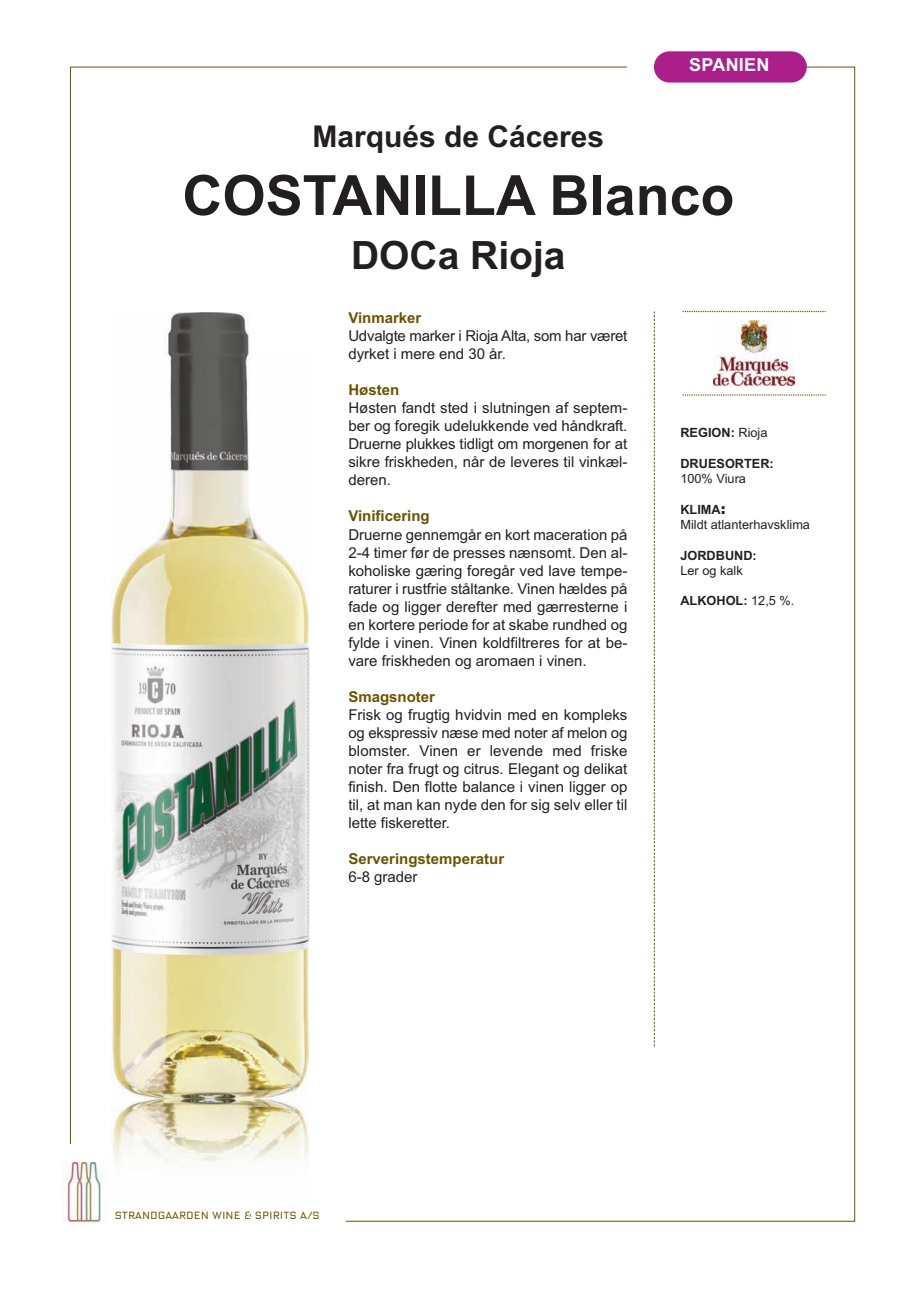
<style>
.page{position:relative;width:920px;height:1290px;background:#fff}
.page>*{position:absolute;margin:0;border:0;box-sizing:border-box;transform-origin:0 0}
.t1{font:55.5px "Arial Bold MT OTF";color:#231f20}
.t2{font:39px "Arial Bold MT OTF";color:#231f20}
.t3{font:30px "Arial Bold MT OTF";color:#231f20}
.t4{font:18px "Arial Bold MT OTF";letter-spacing:.015em;color:#fff}
.t5{font:15px/18px "Arial";color:#231f20;text-align:justify}
.t6{font:700 15px "Arial";color:#6a5401}
.t7{font:15px "Arial Bold MT OTF";color:#6a5401}
.t8{font:12.75px "Arial Bold MT OTF";color:#231f20}
.t9{font:12.75px/15.3px "Arial";color:#231f20}
.t10{font:300 10.5px "Oxide Solid OT";color:#6a5401}
.s1{font-family:"Arial"}
.s2{font-weight:700}
.s3{font-family:"Arial Bold MT OTF"}
</style>
<div class="page">
<svg style="left:654px;top:311px;width:1px;height:735px"></svg>
<svg style="left:683px;top:311px;width:143px;height:1px"></svg>
<svg style="left:683px;top:395px;width:143px;height:1px"></svg>
<div style="left:654px;top:51px;width:153px;height:32px;background:#ac1e8a;border-radius:16px"></div>
<img style="left:112px;top:312px;width:197px;height:854px">
<div style="left:256px;top:311px;width:79px;height:38px;background:#fff"></div>
<img style="left:66px;top:1162px;width:35px;height:61px">
<img style="left:713px;top:321px;width:82px;height:64px">
<p class="t4" style="left:689px;top:54px;width:82px">SPANIEN</p>
<h3 class="t3" style="left:312px;top:120px;width:293px">Marqués de Cáceres</h3>
<h1 class="t1" style="left:182px;top:163px;width:553px">COSTANILLA Blanco</h1>
<h2 class="t2" style="left:351px;top:233px;width:216px">DOCa Rioja</h2>
<p class="t7" style="left:348px;top:309px;width:75px">Vinmarker</p>
<p class="t5" style="left:348px;top:327px;width:281px">Udvalgte marker i Rioja Alta, som har været dyrket i mere end 30 år.</p>
<p class="t6" style="left:348px;top:381px;width:52px">Høsten</p>
<p class="t5" style="left:348px;top:399px;width:281px">Høsten fandt sted i slutningen af septem&shy;ber og foregik udelukkende ved håndkraft.<br>Druerne plukkes tidligt om morgenen for at sikre friskheden, når de leveres til vinkæl&shy;deren.</p>
<p class="t6" style="left:348px;top:507px;width:83px">Vinificering</p>
<p class="t5" style="left:348px;top:525px;width:281px">Druerne gennemgår en kort maceration på 2-4 timer før de presses nænsomt. Den al&shy;koholiske gæring foregår ved lave tempe&shy;raturer i rustfrie ståltanke. Vinen hældes på fade og ligger derefter med gærresterne i en kortere periode for at skabe rundhed og fylde i vinen. Vinen koldfiltreres for at be&shy;vare friskheden og aromaen i vinen.</p>
<p class="t6" style="left:348px;top:687px;width:88px">Smagsnoter</p>
<p class="t5" style="left:348px;top:705px;width:281px">Frisk og frugtig hvidvin med en kompleks og ekspressiv næse med noter af melon og blomster. Vinen er levende med friske noter fra frugt og citrus. Elegant og delikat finish. Den flotte balance i vinen ligger op til, at man kan nyde den for sig selv eller til lette fiskeretter.</p>
<p class="t6" style="left:348px;top:849px;width:157px">Serveringstemperatur</p>
<p class="t5" style="left:348px;top:867px;width:71px">6-8 grader</p>
<p class="t8" style="left:680px;top:425px;width:89px">REGION: <span class="s1">Rioja</span></p>
<p class="t8" style="left:680px;top:456px;width:95px">DRUESORTER:</p>
<p class="t9" style="left:680px;top:471px;width:67px">100% Viura</p>
<p class="t9" style="left:680px;top:501px;width:131px"><span class="s2">KLIMA</span><span class="s3">:<br></span>Mildt atlanterhavsklima</p>
<p class="t8" style="left:680px;top:548px;width:78px">JORDBUND:</p>
<p class="t9" style="left:680px;top:563px;width:64px">Ler og kalk</p>
<p class="t8" style="left:680px;top:593px;width:116px">ALKOHOL: <span class="s1">12,5 %.</span></p>
<p class="t10" style="left:115px;top:1209px;width:206px">STRANDGAARDEN WINE &amp; SPIRITS A/S</p>
</div>
